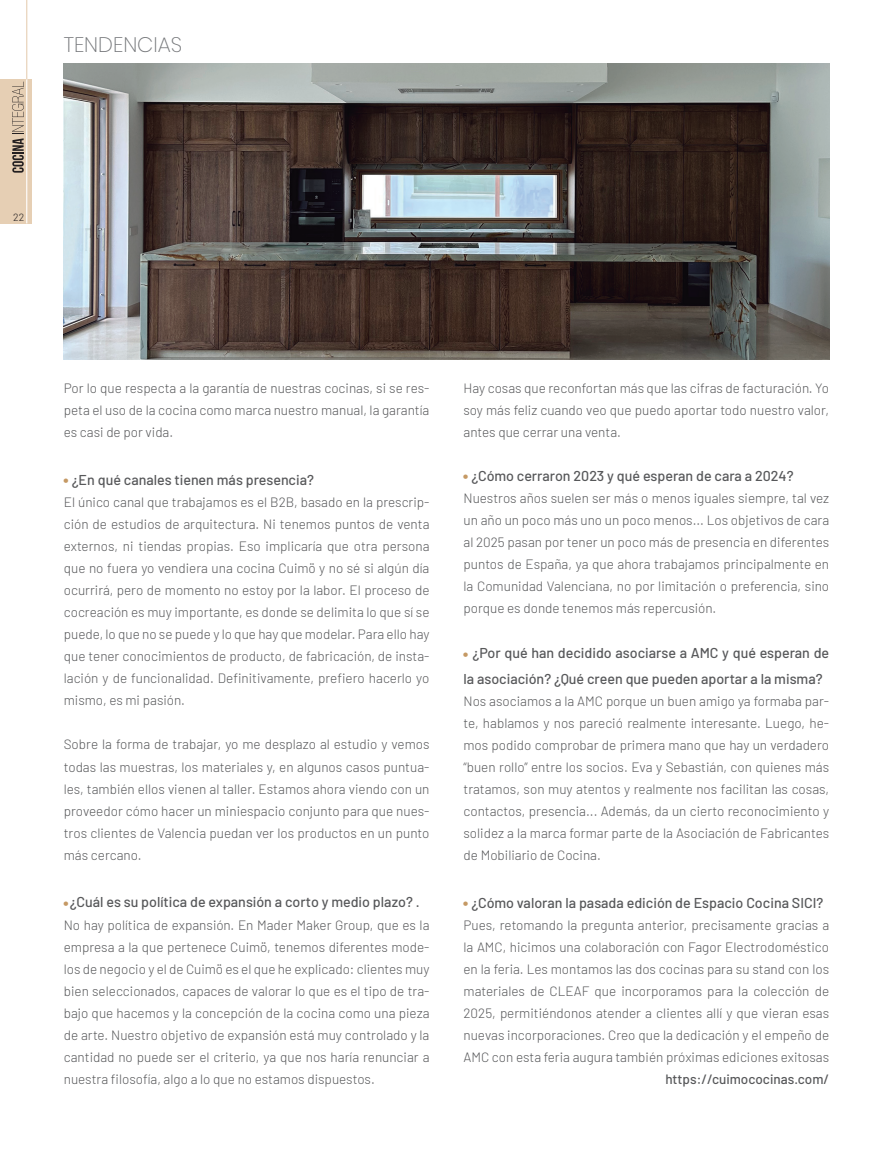
<style>
.page{position:relative;width:893px;height:1149px;background:#fff}
.page>*{position:absolute;margin:0;border:0;box-sizing:border-box;transform-origin:0 0}
.t1{font:200 21px "Poppins";color:#76787b}
.t2{font:500 14.25px/25.5px "Barlow";color:#57585a}
.t3{font:300 13.5px/22px "Barlow";color:#57585a;text-align:justify}
.t4{font:500 13.5px "Barlow";color:#57585a}
.t5{font:300 10.5px "Barlow";color:#231f20}
</style>
<div class="page">
<div style="left:0;top:79px;width:32px;height:144px;background:#e6cfb4"></div>
<hr style="left:26px;top:78px;width:1px;height:145px;background:#fff">
<hr style="left:26px;top:0;width:1px;height:79px;background:#e6cfb4">
<svg style="left:12px;top:82px;width:12px;height:91px"></svg>
<img style="left:64px;top:64px;width:765px;height:295px">
<h1 class="t1" style="left:64px;top:32px;width:120px">TENDENCIAS</h1>
<p class="t5" style="left:13px;top:209px;width:13px">22</p>
<p class="t3" style="left:64px;top:376px;width:367px">Por lo que respecta a la garantía de nuestras cocinas, si se res&shy;peta el uso de la cocina como marca nuestro manual, la garantía es casi de por vida.</p>
<p class="t2" style="left:64px;top:465px;width:252px"><sup>■</sup> ¿En qué canales tienen más presencia?</p>
<p class="t3" style="left:64px;top:489px;width:367px">El único canal que trabajamos es el B2B, basado en la prescrip&shy;ción de estudios de arquitectura. Ni tenemos puntos de venta externos, ni tiendas propias. Eso implicaría que otra persona que no fuera yo vendiera una cocina Cuimö y no sé si algún día ocurrirá, pero de momento no estoy por la labor. El proceso de cocreación es muy importante, es donde se delimita lo que sí se puede, lo que no se puede y lo que hay que modelar. Para ello hay que tener conocimientos de producto, de fabricación, de insta&shy;lación y de funcionalidad. Definitivamente, prefiero hacerlo yo mismo, es mi pasión.</p>
<p class="t3" style="left:64px;top:732px;width:367px">Sobre la forma de trabajar, yo me desplazo al estudio y vemos todas las muestras, los materiales y, en algunos casos puntua&shy;les, también ellos vienen al taller. Estamos ahora viendo con un proveedor cómo hacer un miniespacio conjunto para que nues&shy;tros clientes de Valencia puedan ver los productos en un punto más cercano.</p>
<p class="t2" style="left:64px;top:888px;width:357px"><sup>■</sup> ¿Cuál es su política de expansión a corto y medio plazo? .</p>
<p class="t3" style="left:64px;top:912px;width:367px">No hay política de expansión. En Mader Maker Group, que es la empresa a la que pertenece Cuimö, tenemos diferentes mode&shy;los de negocio y el de Cuimö es el que he explicado: clientes muy bien seleccionados, capaces de valorar lo que es el tipo de tra&shy;bajo que hacemos y la concepción de la cocina como una pieza de arte. Nuestro objetivo de expansión está muy controlado y la cantidad no puede ser el criterio, ya que nos haría renunciar a nuestra filosofía, algo a lo que no estamos dispuestos.</p>
<p class="t3" style="left:463px;top:376px;width:367px">Hay cosas que reconfortan más que las cifras de facturación. Yo soy más feliz cuando veo que puedo aportar todo nuestro valor, antes que cerrar una venta.</p>
<p class="t2" style="left:463px;top:461px;width:332px"><sup>■</sup> ¿Cómo cerraron 2023 y qué esperan de cara a 2024?</p>
<p class="t3" style="left:463px;top:485px;width:367px">Nuestros años suelen ser más o menos iguales siempre, tal vez un año un poco más uno un poco menos... Los objetivos de cara al 2025 pasan por tener un poco más de presencia en diferentes puntos de España, ya que ahora trabajamos principalmente en la Comunidad Valenciana, no por limitación o preferencia, sino porque es donde tenemos más repercusión.</p>
<p class="t2" style="left:463px;top:639px;width:367px"><sup>■</sup> ¿Por qué han decidido asociarse a AMC y qué esperan de la asociación? ¿Qué creen que pueden aportar a la misma?</p>
<p class="t3" style="left:463px;top:688px;width:367px">Nos asociamos a la AMC porque un buen amigo ya formaba par&shy;te, hablamos y nos pareció realmente interesante. Luego, he&shy;mos podido comprobar de primera mano que hay un verdadero “buen rollo” entre los socios. Eva y Sebastián, con quienes más tratamos, son muy atentos y realmente nos facilitan las cosas, contactos, presencia... Además, da un cierto reconocimiento y solidez a la marca formar parte de la Asociación de Fabricantes de Mobiliario de Cocina.</p>
<p class="t2" style="left:463px;top:888px;width:361px"><sup>■</sup> ¿Cómo valoran la pasada edición de Espacio Cocina SICI?</p>
<p class="t3" style="left:463px;top:912px;width:367px">Pues, retomando la pregunta anterior, precisamente gracias a la AMC, hicimos una colaboración con Fagor Electrodoméstico en la feria. Les montamos las dos cocinas para su stand con los materiales de CLEAF que incorporamos para la colección de 2025, permitiéndonos atender a clientes allí y que vieran esas nuevas incorporaciones. Creo que la dedicación y el empeño de AMC con esta feria augura también próximas ediciones exitosas</p>
<p class="t4" style="left:665px;top:1069px;width:165px">https://cuimococinas.com/</p>
</div>
